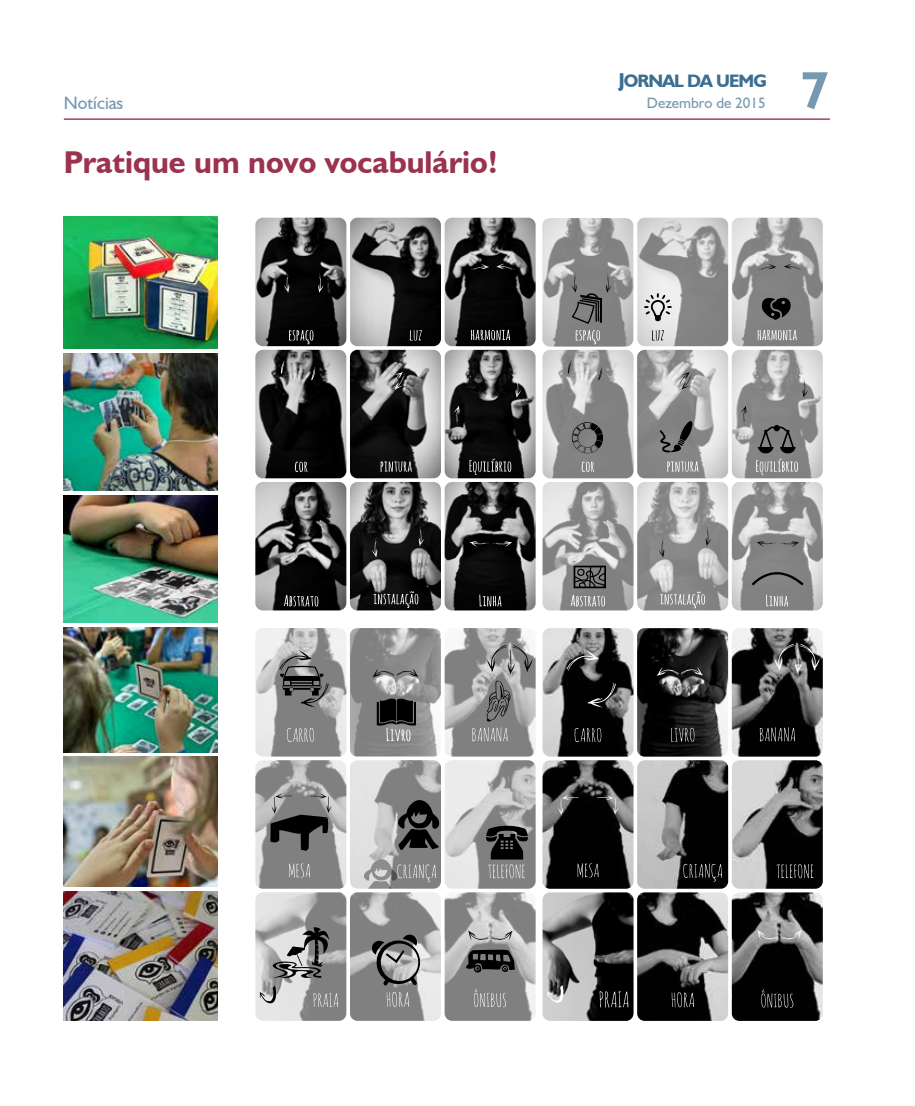
<style>
.page{position:relative;width:915px;height:1106px;background:#fff}
.page>*{position:absolute;margin:0;border:0;box-sizing:border-box;transform-origin:0 0}
.t1{font:700 52.5px "Humanist 521 BT";color:#7699b0}
.t2{font:700 31.5px "Humanist 521 BT";color:#9b3350}
.t3{font:700 18px "Humanist 521 BT";letter-spacing:-.05em;color:#3b6e8f}
.t4{font:18px "Humanist 521 BT";color:#7699b0}
.t5{font:15px "Humanist 521 BT";color:#7699b0}
.s1{font-size:19.95px}
</style>
<div class="page">
<hr style="left:64px;top:118px;width:765px;height:2px;background:#820024">
<img style="left:542px;top:628px;width:91px;height:128px">
<img style="left:731px;top:628px;width:91px;height:128px">
<img style="left:542px;top:760px;width:91px;height:128px">
<img style="left:637px;top:760px;width:91px;height:128px">
<img style="left:731px;top:760px;width:91px;height:128px">
<img style="left:637px;top:892px;width:91px;height:128px">
<img style="left:731px;top:892px;width:91px;height:128px">
<img style="left:255px;top:628px;width:91px;height:128px">
<img style="left:444px;top:628px;width:91px;height:128px">
<img style="left:255px;top:760px;width:91px;height:128px">
<img style="left:350px;top:760px;width:91px;height:128px">
<img style="left:444px;top:760px;width:91px;height:128px">
<img style="left:350px;top:892px;width:91px;height:128px">
<svg style="left:371px;top:931px;width:51px;height:55px;background:#7e7e7f"></svg>
<img style="left:444px;top:892px;width:91px;height:128px">
<svg style="left:574px;top:728px;width:27px;height:14px"></svg>
<svg style="left:287px;top:728px;width:27px;height:14px"></svg>
<svg style="left:577px;top:863px;width:21px;height:14px"></svg>
<svg style="left:289px;top:863px;width:21px;height:14px"></svg>
<svg style="left:683px;top:863px;width:38px;height:18px"></svg>
<svg style="left:363px;top:858px;width:73px;height:30px;background:#989898"></svg>
<svg style="left:759px;top:727px;width:35px;height:14px"></svg>
<svg style="left:776px;top:864px;width:37px;height:14px"></svg>
<svg style="left:761px;top:989px;width:32px;height:18px"></svg>
<svg style="left:474px;top:988px;width:32px;height:19px"></svg>
<svg style="left:463px;top:949px;width:53px;height:25px"></svg>
<svg style="left:587px;top:682px;width:28px;height:25px"></svg>
<svg style="left:566px;top:650px;width:32px;height:20px"></svg>
<svg style="left:467px;top:930px;width:45px;height:10px"></svg>
<svg style="left:756px;top:930px;width:45px;height:10px"></svg>
<svg style="left:558px;top:794px;width:60px;height:21px"></svg>
<svg style="left:472px;top:645px;width:61px;height:96px;background:#939393"></svg>
<svg style="left:773px;top:644px;width:46px;height:29px"></svg>
<svg style="left:386px;top:992px;width:22px;height:14px"></svg>
<svg style="left:671px;top:992px;width:22px;height:15px"></svg>
<svg style="left:397px;top:799px;width:43px;height:51px;background:#3f3f40"></svg>
<svg style="left:486px;top:825px;width:41px;height:53px;background:#505050"></svg>
<svg style="left:270px;top:793px;width:61px;height:57px;background:#5f5f60"></svg>
<svg style="left:279px;top:650px;width:49px;height:57px;background:#6f6f6f"></svg>
<img style="left:637px;top:628px;width:90px;height:128px">
<img style="left:350px;top:628px;width:91px;height:128px">
<svg style="left:670px;top:727px;width:24px;height:15px"></svg>
<svg style="left:372px;top:668px;width:46px;height:9px"></svg>
<svg style="left:656px;top:667px;width:46px;height:9px"></svg>
<img style="left:542px;top:892px;width:91px;height:128px">
<img style="left:255px;top:892px;width:91px;height:128px">
<svg style="left:313px;top:993px;width:25px;height:14px"></svg>
<svg style="left:271px;top:927px;width:58px;height:50px;background:#898989"></svg>
<svg style="left:259px;top:985px;width:19px;height:19px"></svg>
<svg style="left:546px;top:985px;width:19px;height:19px"></svg>
<svg style="left:599px;top:991px;width:29px;height:16px"></svg>
<svg style="left:376px;top:697px;width:40px;height:44px;background:#49494a"></svg>
<img style="left:637px;top:218px;width:91px;height:128px">
<img style="left:350px;top:218px;width:91px;height:128px">
<img style="left:732px;top:218px;width:90px;height:128px">
<img style="left:444px;top:218px;width:91px;height:128px">
<img style="left:542px;top:350px;width:91px;height:128px">
<img style="left:255px;top:350px;width:91px;height:128px">
<img style="left:637px;top:350px;width:91px;height:128px">
<img style="left:350px;top:350px;width:91px;height:128px">
<img style="left:732px;top:350px;width:90px;height:128px">
<img style="left:444px;top:350px;width:91px;height:128px">
<img style="left:542px;top:482px;width:91px;height:128px">
<img style="left:255px;top:482px;width:91px;height:128px">
<img style="left:637px;top:482px;width:91px;height:128px">
<img style="left:350px;top:482px;width:91px;height:128px">
<img style="left:731px;top:482px;width:91px;height:128px">
<img style="left:444px;top:482px;width:91px;height:128px">
<svg style="left:281px;top:360px;width:3px;height:13px"></svg>
<img style="left:255px;top:218px;width:91px;height:128px">
<img style="left:542px;top:218px;width:91px;height:128px">
<svg style="left:575px;top:330px;width:25px;height:14px"></svg>
<svg style="left:757px;top:330px;width:39px;height:10px"></svg>
<svg style="left:660px;top:591px;width:44px;height:17px"></svg>
<svg style="left:765px;top:594px;width:22px;height:12px"></svg>
<svg style="left:651px;top:330px;width:12px;height:10px"></svg>
<svg style="left:581px;top:461px;width:13px;height:11px"></svg>
<svg style="left:667px;top:461px;width:31px;height:11px"></svg>
<svg style="left:570px;top:594px;width:34px;height:12px"></svg>
<svg style="left:289px;top:330px;width:24px;height:14px"></svg>
<svg style="left:471px;top:330px;width:39px;height:10px"></svg>
<svg style="left:469px;top:458px;width:42px;height:17px"></svg>
<svg style="left:373px;top:591px;width:45px;height:17px"></svg>
<svg style="left:479px;top:594px;width:22px;height:12px"></svg>
<svg style="left:409px;top:330px;width:12px;height:10px"></svg>
<svg style="left:295px;top:461px;width:12px;height:11px"></svg>
<svg style="left:380px;top:461px;width:31px;height:11px"></svg>
<svg style="left:284px;top:594px;width:34px;height:12px"></svg>
<svg style="left:284px;top:273px;width:5px;height:19px"></svg>
<svg style="left:318px;top:273px;width:6px;height:19px"></svg>
<svg style="left:470px;top:264px;width:18px;height:6px"></svg>
<svg style="left:496px;top:264px;width:18px;height:6px"></svg>
<svg style="left:758px;top:264px;width:17px;height:6px"></svg>
<svg style="left:783px;top:264px;width:18px;height:6px"></svg>
<svg style="left:311px;top:367px;width:4px;height:13px"></svg>
<svg style="left:390px;top:372px;width:15px;height:18px"></svg>
<svg style="left:453px;top:406px;width:6px;height:19px"></svg>
<svg style="left:515px;top:378px;width:6px;height:19px"></svg>
<svg style="left:418px;top:527px;width:6px;height:19px"></svg>
<svg style="left:371px;top:538px;width:6px;height:19px"></svg>
<svg style="left:469px;top:541px;width:43px;height:6px"></svg>
<svg style="left:567px;top:360px;width:4px;height:13px"></svg>
<svg style="left:598px;top:367px;width:4px;height:13px"></svg>
<svg style="left:677px;top:372px;width:14px;height:18px"></svg>
<svg style="left:740px;top:406px;width:6px;height:19px"></svg>
<svg style="left:802px;top:378px;width:5px;height:19px"></svg>
<svg style="left:705px;top:527px;width:6px;height:19px"></svg>
<svg style="left:658px;top:538px;width:6px;height:19px"></svg>
<svg style="left:756px;top:541px;width:42px;height:6px"></svg>
<svg style="left:756px;top:424px;width:41px;height:51px;background:#767676"></svg>
<svg style="left:573px;top:565px;width:32px;height:23px"></svg>
<svg style="left:760px;top:297px;width:31px;height:23px"></svg>
<svg style="left:657px;top:420px;width:36px;height:32px"></svg>
<svg style="left:751px;top:572px;width:52px;height:13px"></svg>
<svg style="left:571px;top:273px;width:40px;height:51px;background:#6c6c6c"></svg>
<svg style="left:571px;top:422px;width:32px;height:31px"></svg>
<svg style="left:642px;top:293px;width:30px;height:28px"></svg>
<img style="left:64px;top:353px;width:153px;height:137px">
<img style="left:64px;top:217px;width:153px;height:131px">
<img style="left:64px;top:495px;width:153px;height:127px">
<img style="left:64px;top:627px;width:153px;height:125px">
<img style="left:64px;top:756px;width:153px;height:130px">
<img style="left:64px;top:891px;width:153px;height:129px">
<p class="t3" style="left:618px;top:69px;width:150px"><span class="s1">J</span>ORNAL DA UEMG</p>
<p class="t4" style="left:64px;top:91px;width:61px">Notícias</p>
<p class="t5" style="left:646px;top:94px;width:120px">Dezembro de 2015</p>
<p class="t2" style="left:64px;top:142px;width:435px">Pratique um novo vocabulário!</p>
<h1 class="t1" style="left:800px;top:58px;width:30px">7</h1>
</div>
